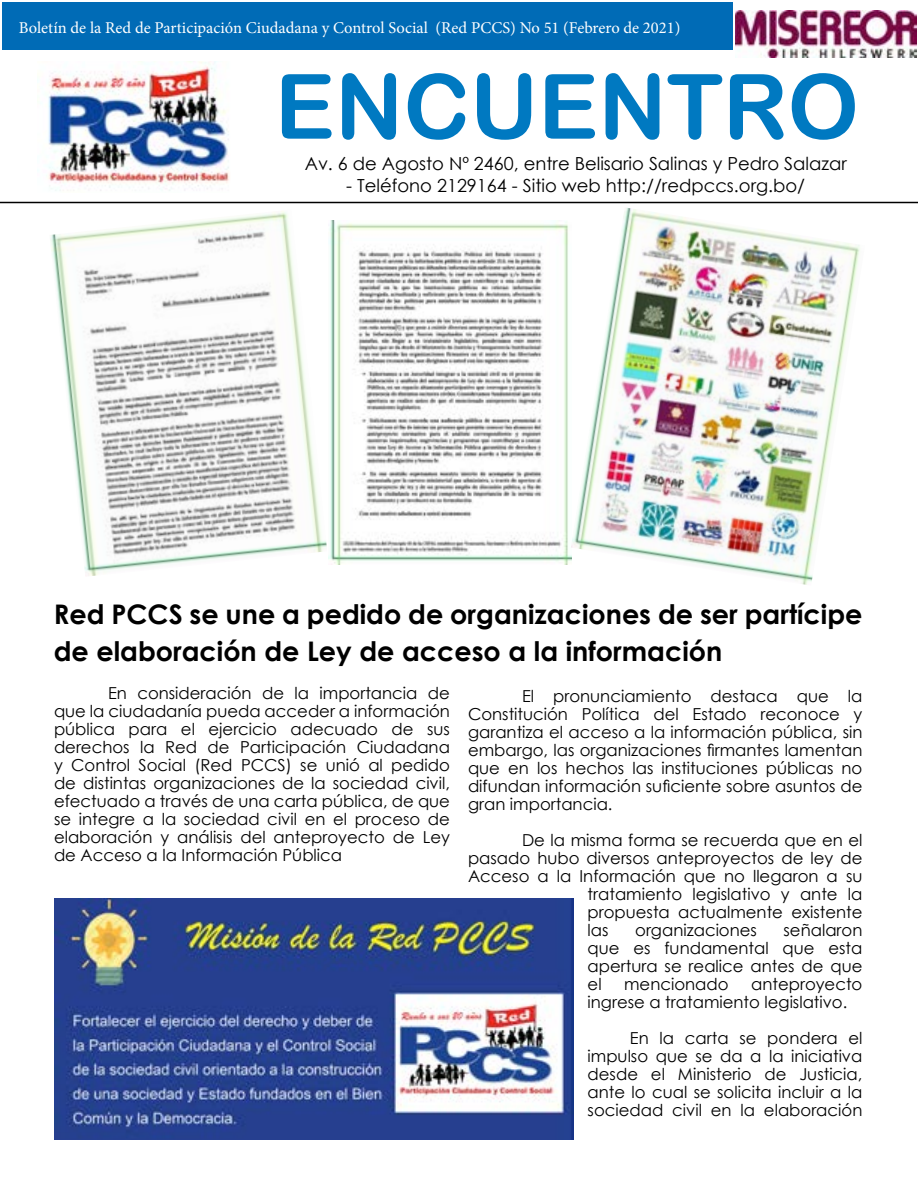
<style>
.page{position:relative;width:918px;height:1188px;background:#fff}
.page>*{position:absolute;margin:0;border:0;box-sizing:border-box;transform-origin:0 0}
.t1{font:90px "Arial Rounded MT Bold";color:#0079c1}
.t2{font:700 27px/37.5px "Century Gothic";color:#000}
.t3{font:18px "Century Gothic";color:#000}
.t4{font:16.5px/18px "Century Gothic";color:#000;text-align:justify}
.t5{font:16.5px "Minion Pro";color:#fff}
</style>
<div class="page">
<div style="left:3px;top:2px;width:730px;height:48px;background:#006bb6"></div>
<img style="left:48px;top:61px;width:182px;height:130px">
<hr style="left:0;top:202px;width:918px;height:1px;background:#000">
<img style="left:735px;top:11px;width:182px;height:47px">
<img style="left:50px;top:211px;width:277px;height:365px">
<img style="left:328px;top:220px;width:243px;height:344px">
<img style="left:571px;top:208px;width:289px;height:377px">
<img style="left:54px;top:898px;width:519px;height:242px">
<p class="t5" style="left:19px;top:17px;width:663px">Boletín de la Red de Participación Ciudadana y Control Social (Red PCCS) No 51 (Febrero de 2021)</p>
<h1 class="t1" style="left:275px;top:54px;width:586px">ENCUENTRO</h1>
<p class="t3" style="left:305px;top:151px;width:544px">Av. 6 de Agosto Nº 2460, entre Belisario Salinas y Pedro Salazar</p>
<p class="t3" style="left:346px;top:172px;width:460px">- Teléfono 2129164 - Sitio web http://redpccs.org.bo/</p>
<h2 class="t2" style="left:54px;top:594px;width:810px">Red PCCS se une a pedido de organizaciones de ser partícipe de elaboración de Ley de acceso a la información</h2>
<p class="t4" style="left:54px;top:684px;width:398px;text-indent:54px">En consideración de la importancia de que la ciudadanía pueda acceder a información pública para el ejercicio adecuado de sus derechos la Red de Participación Ciudadana y Control Social (Red PCCS) se unió al pedido de distintas organizaciones de la sociedad civil, efectuado a través de una carta pública, de que se integre a la sociedad civil en el proceso de elaboración y análisis del anteproyecto de Ley de Acceso a la Información Pública</p>
<p class="t4" style="left:468px;top:687px;width:396px;text-indent:54px">El pronunciamiento destaca que la Constitución Política del Estado reconoce y garantiza el acceso a la información pública, sin embargo, las organizaciones firmantes lamentan que en los hechos las instituciones públicas no difundan información suficiente sobre asuntos de gran importancia.</p>
<p class="t4" style="left:522px;top:831px;width:342px">De la misma forma se recuerda que en el</p>
<p class="t4" style="left:468px;top:849px;width:396px">pasado hubo diversos anteproyectos de ley de</p>
<p class="t4" style="left:468px;top:867px;width:396px">Acceso a la Información que no llegaron a su</p>
<p class="t4" style="left:588px;top:885px;width:276px">tratamiento legislativo y ante la</p>
<p class="t4" style="left:588px;top:903px;width:276px">propuesta actualmente existente</p>
<p class="t4" style="left:588px;top:921px;width:22px">las</p>
<p class="t4" style="left:635px;top:921px;width:123px">organizaciones</p>
<p class="t4" style="left:588px;top:921px;width:276px;text-indent:196px">señalaron que es fundamental que esta apertura se realice antes de que el</p>
<p class="t4" style="left:624px;top:975px;width:106px">mencionado</p>
<p class="t4" style="left:588px;top:975px;width:276px;text-indent:164px">anteproyecto ingrese a tratamiento legislativo.</p>
<p class="t4" style="left:588px;top:1029px;width:276px;text-indent:42px">En la carta se pondera el impulso que se da a la iniciativa desde el Ministerio de Justicia, ante lo cual se solicita incluir a la sociedad civil en la elaboración</p>
</div>
